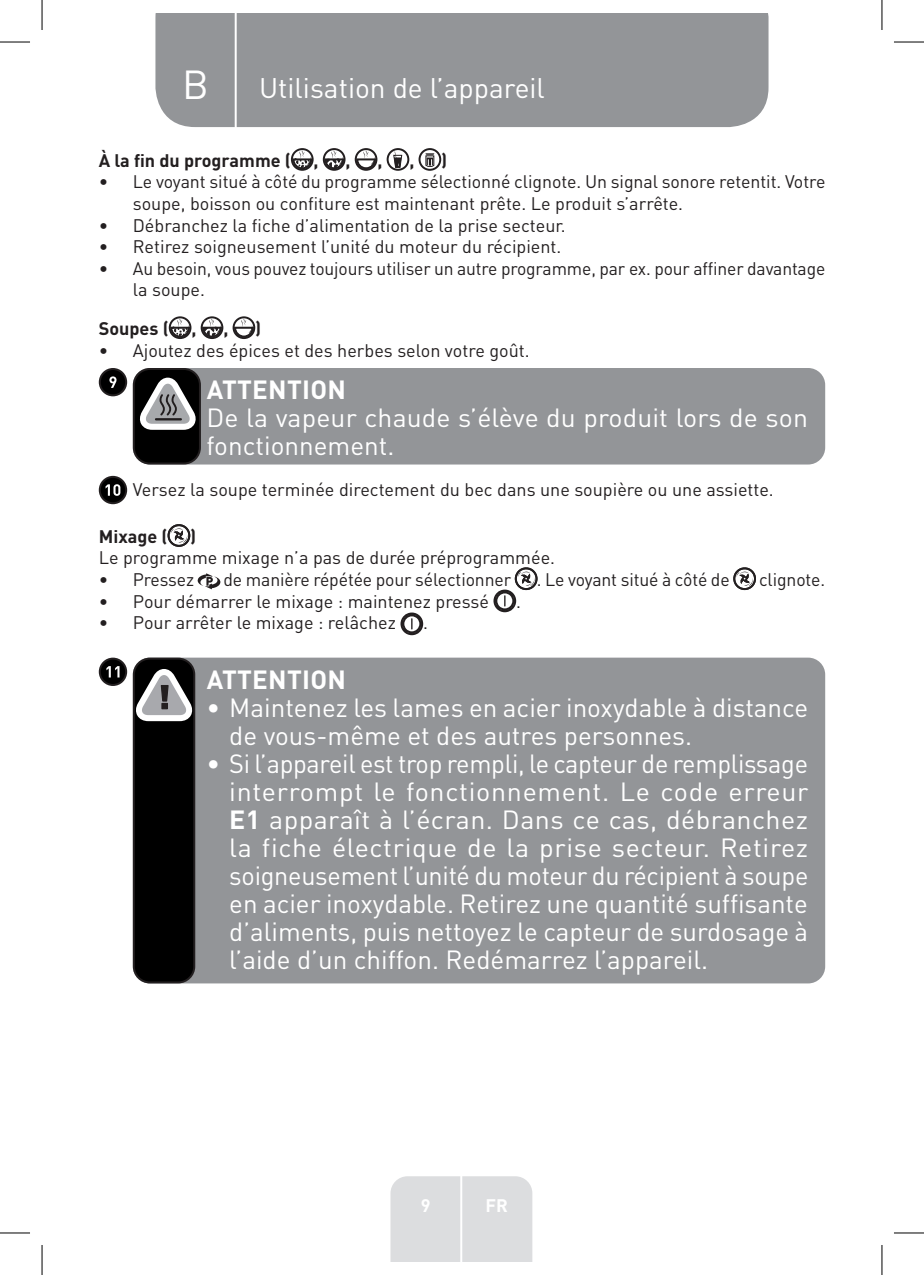
<style>
.page{position:relative;width:924px;height:1275px;background:#fff}
.page>*{position:absolute;margin:0;border:0;box-sizing:border-box;transform-origin:0 0}
.t1{font:40px "DIN Pro";color:#fff}
.TitreGauche__gabarit{font:28px "DIN Pro";color:#fff}
.Large_Text__3_2_mm__-_White{font:26px/28px "DIN Pro";color:#fff}
.Large_Text__3_2_mm__-_White_Bold{font:700 26px "DIN Pro";letter-spacing:.01em;color:#fff}
.Body{font:18px/21.6px "DIN Pro";color:#231f20}
.Headline-02_SB{font:700 18px "DIN Pro";color:#231f20}
.t2{font:700 18px "DIN Pro";color:#fff}
.s1{font-weight:700}
</style>
<div class="page">
<div style="left:155px;top:14px;width:613px;height:113px;background:#939598"></div>
<div style="left:390px;top:1176px;width:142px;height:85px;background:#dcdddf"></div>
<hr style="left:460px;top:1153px;width:2px;height:108px;background:#fff">
<hr style="left:234px;top:14px;width:2px;height:116px;background:#fff">
<div style="left:291px;top:148px;width:22px;height:23px;border:2px solid #231f20;border-radius:50%"></div>
<svg style="left:291px;top:150px;width:22px;height:20px"></svg>
<div style="left:323px;top:148px;width:22px;height:23px;border:2px solid #231f20;border-radius:50%"></div>
<svg style="left:323px;top:150px;width:22px;height:20px"></svg>
<div style="left:354px;top:148px;width:23px;height:23px;border:2px solid #231f20;border-radius:50%"></div>
<svg style="left:355px;top:150px;width:22px;height:20px"></svg>
<svg style="left:387px;top:148px;width:21px;height:22px"></svg>
<div style="left:386px;top:148px;width:23px;height:23px;border:2px solid #231f20;border-radius:50%"></div>
<svg style="left:394px;top:151px;width:4px;height:15px"></svg>
<svg style="left:392px;top:154px;width:10px;height:15px"></svg>
<svg style="left:419px;top:149px;width:21px;height:21px"></svg>
<div style="left:418px;top:148px;width:23px;height:23px;border:2px solid #231f20;border-radius:50%"></div>
<svg style="left:425px;top:153px;width:9px;height:14px"></svg>
<div style="left:169px;top:316px;width:22px;height:23px;border:2px solid #231f20;border-radius:50%"></div>
<svg style="left:169px;top:318px;width:22px;height:20px"></svg>
<div style="left:200px;top:316px;width:23px;height:23px;border:2px solid #231f20;border-radius:50%"></div>
<svg style="left:201px;top:318px;width:22px;height:20px"></svg>
<div style="left:232px;top:316px;width:23px;height:23px;border:2px solid #231f20;border-radius:50%"></div>
<svg style="left:233px;top:318px;width:22px;height:20px"></svg>
<div style="left:100px;top:369px;width:26px;height:26px;background:#000;border-radius:50%"></div>
<div style="left:99px;top:368px;width:28px;height:28px;border:2px solid #231f20;border-radius:50%"></div>
<svg style="left:109px;top:376px;width:7px;height:12px"></svg>
<div style="left:133px;top:368px;width:691px;height:96px;background:#939598;border-radius:17px"></div>
<div style="left:134px;top:369px;width:66px;height:94px;background:#000;border-radius:16px"></div>
<div style="left:133px;top:368px;width:68px;height:96px;border:2px solid #231f20;border-radius:16px"></div>
<svg style="left:140px;top:378px;width:55px;height:52px"></svg>
<div style="left:100px;top:477px;width:26px;height:26px;background:#000;border-radius:50%"></div>
<div style="left:99px;top:476px;width:28px;height:28px;border:2px solid #231f20;border-radius:50%"></div>
<svg style="left:105px;top:484px;width:15px;height:12px"></svg>
<div style="left:167px;top:524px;width:23px;height:23px;border:2px solid #231f20;border-radius:50%"></div>
<svg style="left:170px;top:528px;width:17px;height:15px"></svg>
<svg style="left:197px;top:573px;width:23px;height:16px"></svg>
<div style="left:514px;top:567px;width:23px;height:23px;border:2px solid #231f20;border-radius:50%"></div>
<div style="left:733px;top:567px;width:22px;height:23px;border:2px solid #231f20;border-radius:50%"></div>
<svg style="left:736px;top:571px;width:16px;height:15px"></svg>
<svg style="left:494px;top:571px;width:40px;height:41px"></svg>
<svg style="left:401px;top:612px;width:21px;height:23px"></svg>
<svg style="left:100px;top:658px;width:26px;height:27px"></svg>
<div style="left:99px;top:657px;width:28px;height:29px;border:2px solid #231f20;border-radius:50%"></div>
<svg style="left:106px;top:666px;width:13px;height:11px"></svg>
<div style="left:133px;top:657px;width:691px;height:326px;background:#939598;border-radius:17px"></div>
<div style="left:134px;top:658px;width:60px;height:324px;background:#000;border-radius:16px"></div>
<div style="left:133px;top:657px;width:62px;height:326px;border:2px solid #231f20;border-radius:16px"></div>
<svg style="left:135px;top:669px;width:58px;height:52px"></svg>
<hr style="left:0;top:42px;width:30px;height:1px;background:#000">
<hr style="left:893px;top:42px;width:30px;height:1px;background:#000">
<hr style="left:0;top:1232px;width:30px;height:1px;background:#000">
<hr style="left:893px;top:1232px;width:30px;height:1px;background:#000">
<hr style="left:42px;top:0;width:1px;height:30px;background:#000">
<hr style="left:42px;top:1245px;width:1px;height:30px;background:#000">
<hr style="left:881px;top:0;width:1px;height:30px;background:#000">
<hr style="left:881px;top:1245px;width:1px;height:30px;background:#000">
<p class="t1" style="left:182px;top:57px;width:28px">B</p>
<p class="TitreGauche__gabarit" style="left:259px;top:69px;width:287px">Utilisation de l’appareil</p>
<p class="Headline-02_SB" style="left:99px;top:148px;width:193px">À la fin du programme (</p>
<p class="Headline-02_SB" style="left:313px;top:148px;width:7px">,</p>
<p class="Headline-02_SB" style="left:345px;top:148px;width:7px">,</p>
<p class="Headline-02_SB" style="left:377px;top:148px;width:7px">,</p>
<p class="Headline-02_SB" style="left:409px;top:148px;width:7px">,</p>
<p class="Headline-02_SB" style="left:441px;top:148px;width:8px">)</p>
<p class="Body" style="left:133px;top:170px;width:693px;text-indent:-34px">• Le voyant situé à côté du programme sélectionné clignote. Un signal sonore retentit. Votre soupe, boisson ou confiture est maintenant prête. Le produit s’arrête.</p>
<p class="Body" style="left:99px;top:213px;width:468px">• Débranchez la fiche d’alimentation de la prise secteur.</p>
<p class="Body" style="left:99px;top:235px;width:464px">• Retirez soigneusement l’unité du moteur du récipient.</p>
<p class="Body" style="left:133px;top:257px;width:693px;text-indent:-34px">• Au besoin, vous pouvez toujours utiliser un autre programme, par ex. pour affiner davantage la soupe.</p>
<p class="Headline-02_SB" style="left:99px;top:316px;width:71px">Soupes (</p>
<p class="Headline-02_SB" style="left:191px;top:316px;width:7px">,</p>
<p class="Headline-02_SB" style="left:223px;top:316px;width:7px">,</p>
<p class="Headline-02_SB" style="left:255px;top:316px;width:8px">)</p>
<p class="Body" style="left:99px;top:338px;width:432px">• Ajoutez des épices et des herbes selon votre goût.</p>
<p class="Large_Text__3_2_mm__-_White_Bold" style="left:207px;top:372px;width:141px">ATTENTION</p>
<p class="Large_Text__3_2_mm__-_White" style="left:206px;top:403px;width:602px">De la vapeur chaude s’élève du produit lors de son fonctionnement.</p>
<p class="Body" style="left:133px;top:477px;width:642px">Versez la soupe terminée directement du bec dans une soupière ou une assiette.</p>
<p class="Headline-02_SB" style="left:99px;top:524px;width:70px">Mixage (</p>
<p class="Headline-02_SB" style="left:190px;top:524px;width:8px">)</p>
<p class="Body" style="left:99px;top:546px;width:457px">Le programme mixage n’a pas de durée préprogrammée.</p>
<p class="Body" style="left:99px;top:568px;width:97px">• Pressez</p>
<p class="Body" style="left:223px;top:568px;width:289px">de manière répétée pour sélectionner</p>
<p class="Body" style="left:536px;top:568px;width:194px">. Le voyant situé à côté de</p>
<p class="Body" style="left:758px;top:568px;width:68px">clignote.</p>
<p class="Body" style="left:99px;top:589px;width:391px">• Pour démarrer le mixage : maintenez pressé</p>
<p class="Body" style="left:516px;top:589px;width:6px">.</p>
<p class="Body" style="left:99px;top:611px;width:298px">• Pour arrêter le mixage : relâchez</p>
<p class="Body" style="left:423px;top:611px;width:6px">.</p>
<p class="Large_Text__3_2_mm__-_White_Bold" style="left:207px;top:662px;width:141px">ATTENTION</p>
<p class="Large_Text__3_2_mm__-_White" style="left:229px;top:692px;width:580px;text-indent:-23px">• Maintenez les lames en acier inoxydable à distance de vous-même et des autres personnes.</p>
<p class="Large_Text__3_2_mm__-_White" style="left:229px;top:748px;width:580px;text-align:justify;text-indent:-23px">• Si l’appareil est trop rempli, le capteur de remplissage interrompt le fonctionnement. Le code erreur <span class="s1">E1</span> apparaît à l’écran. Dans ce cas, débranchez la fiche électrique de la prise secteur. Retirez soigneusement l’unité du moteur du récipient à soupe en acier inoxydable. Retirez une quantité suffisante d’aliments, puis nettoyez le capteur de surdosage à l’aide d’un chiffon. Redémarrez l’appareil.</p>
<p class="t2" style="left:420px;top:1192px;width:11px">9</p>
<p class="t2" style="left:485px;top:1192px;width:24px">FR</p>
</div>
